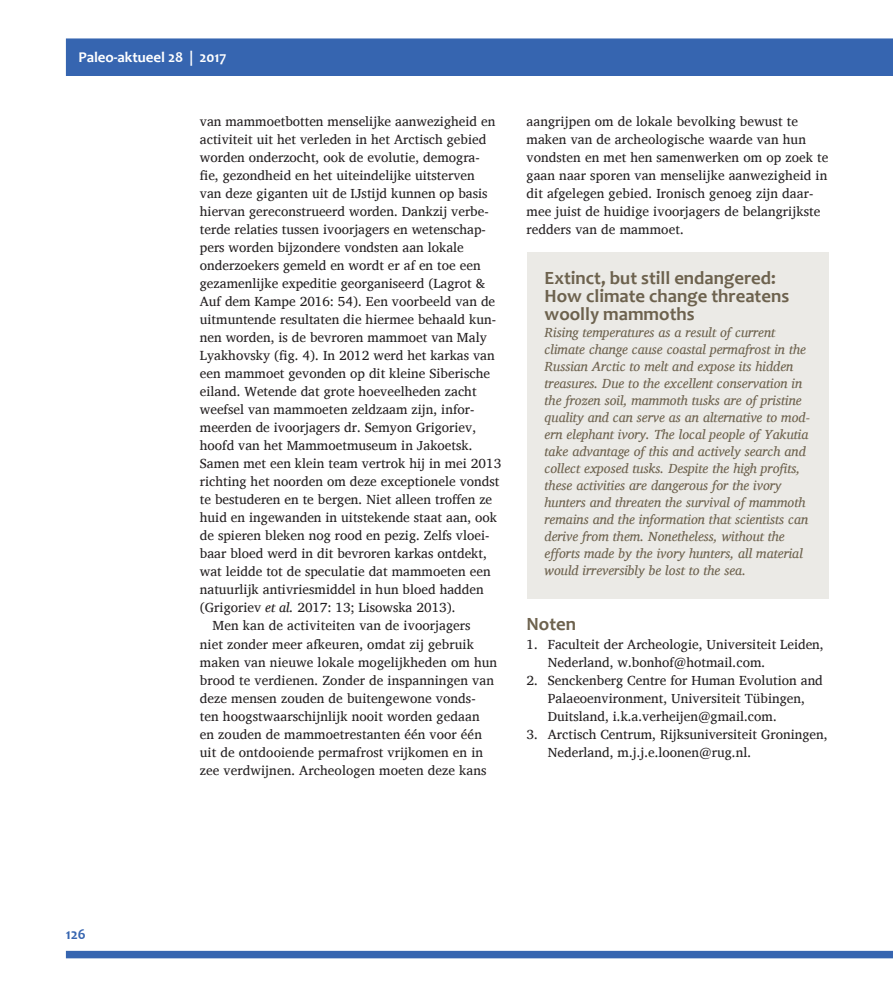
<style>
.page{position:relative;width:893px;height:1000px;background:#fff}
.page>*{position:absolute;margin:0;border:0;box-sizing:border-box;transform-origin:0 0}
.Summery_kopje{font:700 18.75px/18px "Candara";color:#6d624e}
.Kopje{font:700 18.75px "Candara";color:#6d624e}
.t1{font:700 15px "Candara";letter-spacing:-.005em;color:#fff}
.t2{font:700 15px "Candara";color:#3665b0}
.Plat{font:13.5px/18px "Charis SIL";color:#231f20}
.Summary{font:italic 13.5px/17px "Charis SIL";color:#6d624e}
.s1{font-style:italic}
</style>
<div class="page">
<div style="left:66px;top:38px;width:827px;height:38px;background:#3665b0"></div>
<div style="left:66px;top:950px;width:827px;height:8px;background:#3665b0"></div>
<div style="left:527px;top:253px;width:302px;height:345px;background:#ebeae6"></div>
<p class="t1" style="left:79px;top:48px;width:149px">Paleo-aktueel 28 | 2017</p>
<p class="Plat" style="left:200px;top:112px;width:303px">van mammoetbotten menselijke aanwezigheid en activiteit uit het verleden in het Arctisch gebied worden onderzocht, ook de evolutie, demogra&shy;fie, gezondheid en het uiteindelijke uitsterven<br>van deze giganten uit de IJstijd kunnen op basis hiervan gereconstrueerd worden. Dankzij verbe&shy;terde relaties tussen ivoorjagers en wetenschap&shy;pers worden bijzondere vondsten aan lokale onderzoekers gemeld en wordt er af en toe een gezamenlijke expeditie georganiseerd (Lagrot &amp; Auf dem Kampe 2016: 54). Een voorbeeld van de uitmuntende resultaten die hiermee behaald kun&shy;nen worden, is de bevroren mammoet van Maly Lyakhovsky (fig. 4). In 2012 werd het karkas van een mammoet gevonden op dit kleine Siberische eiland. Wetende dat grote hoeveelheden zacht weefsel van mammoeten zeldzaam zijn, infor&shy;meerden de ivoorjagers dr. Semyon Grigoriev, hoofd van het Mammoetmuseum in Jakoetsk.<br>Samen met een klein team vertrok hij in mei 2013 richting het noorden om deze exceptionele vondst te bestuderen en te bergen. Niet alleen troffen ze huid en ingewanden in uitstekende staat aan, ook de spieren bleken nog rood en pezig. Zelfs vloei&shy;baar bloed werd in dit bevroren karkas ontdekt, wat leidde tot de speculatie dat mammoeten een natuurlijk antivriesmiddel in hun bloed hadden (Grigoriev <span class="s1">et al.</span> 2017: 13; Lisowska 2013).</p>
<p class="Plat" style="left:200px;top:616px;width:299px;text-indent:13px">Men kan de activiteiten van de ivoorjagers niet zonder meer afkeuren, omdat zij gebruik maken van nieuwe lokale mogelijkheden om hun brood te verdienen. Zonder de inspanningen van deze mensen zouden de buitengewone vonds&shy;ten hoogstwaarschijnlijk nooit worden gedaan en zouden de mammoetrestanten één voor één uit de ontdooiende permafrost vrijkomen en in zee verdwijnen. Archeologen moeten deze kans</p>
<p class="Plat" style="left:526px;top:112px;width:303px">aangrijpen om de lokale bevolking bewust te maken van de archeologische waarde van hun vondsten en met hen samenwerken om op zoek te gaan naar sporen van menselijke aanwezigheid in dit afgelegen gebied. Ironisch genoeg zijn daar&shy;mee juist de huidige ivoorjagers de belangrijkste redders van de mammoet.</p>
<p class="Summery_kopje" style="left:545px;top:269px;width:246px">Extinct, but still endangered:<br>How climate change threatens woolly mammoths</p>
<p class="Summary" style="left:545px;top:324px;width:267px">Rising temperatures as a result of current climate change cause coastal permafrost in the Russian Arctic to melt and expose its hidden treasures. Due to the excellent conservation in the frozen soil, mammoth tusks are of pristine quality and can serve as an alternative to mod&shy;ern elephant ivory. The local people of Yakutia take advantage of this and actively search and collect exposed tusks. Despite the high profits, these activities are dangerous for the ivory hunters and threaten the survival of mammoth remains and the information that scientists can derive from them. Nonetheless, without the efforts made by the ivory hunters, all material would irreversibly be lost to the sea.</p>
<p class="Kopje" style="left:526px;top:612px;width:51px">Noten</p>
<p class="Plat" style="left:548px;top:634px;width:277px;text-indent:-21px">1. Faculteit der Archeologie, Universiteit Leiden,<br>Nederland, w.bonhof@hotmail.com.</p>
<p class="Plat" style="left:548px;top:670px;width:277px;text-indent:-21px">2. Senckenberg Centre for Human Evolution and<br>Palaeoenvironment, Universiteit Tübingen,<br>Duitsland, i.k.a.verheijen@gmail.com.</p>
<p class="Plat" style="left:548px;top:724px;width:281px;text-indent:-21px">3. Arctisch Centrum, Rijksuniversiteit Groningen,<br>Nederland, m.j.j.e.loonen@rug.nl.</p>
<p class="t2" style="left:66px;top:924px;width:21px">126</p>
</div>
